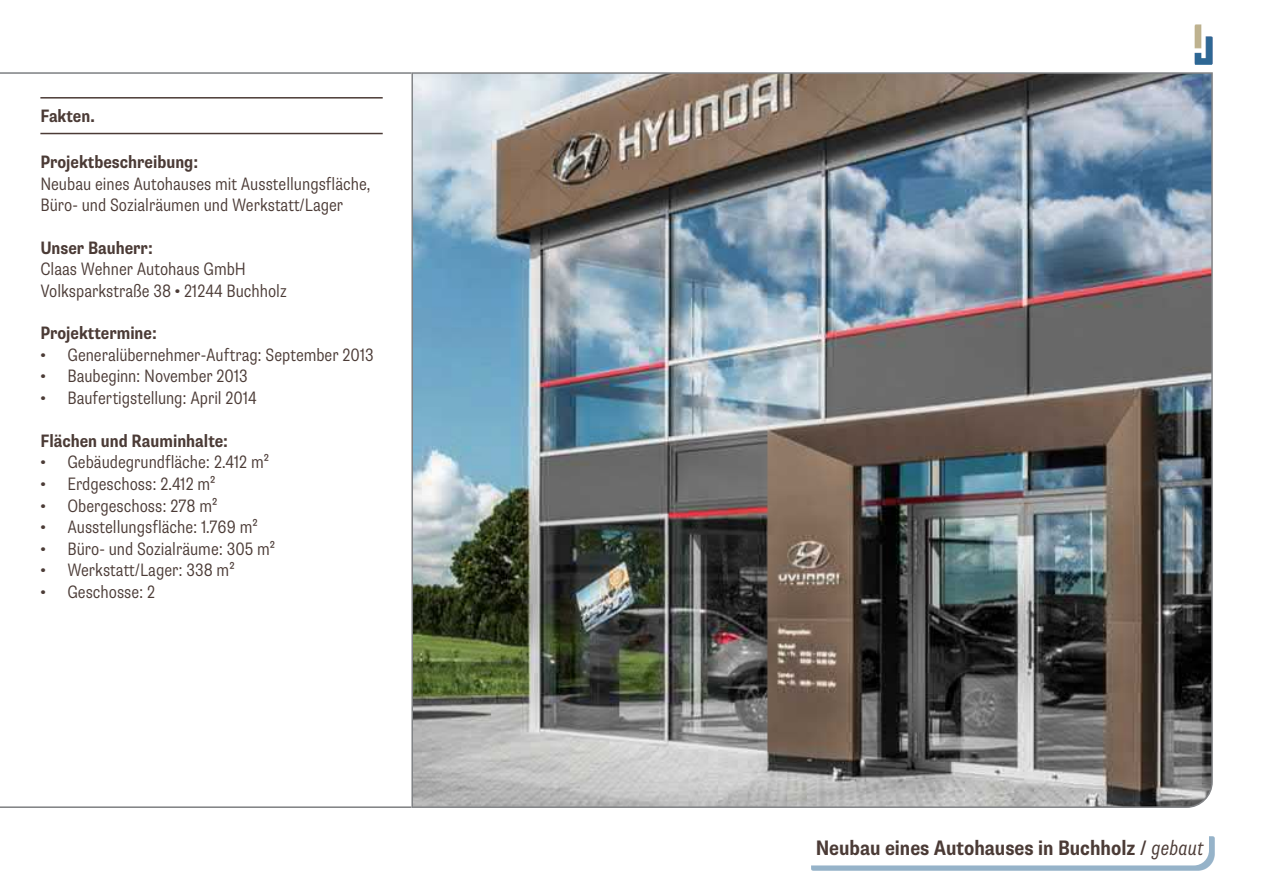
<style>
.page{position:relative;width:1263px;height:893px;background:#fff}
.page>*{position:absolute;margin:0;border:0;box-sizing:border-box;transform-origin:0 0}
.t1{font:700 condensed 21px "Supria Sans";color:#4b3b36}
.t2{font:300 condensed 18px/21.3px "Supria Sans";color:#4b3b36}
.t3{font:700 condensed 18px "Supria Sans";color:#4b3b36}
.s1{font-weight:300;font-style:italic}
</style>
<div class="page">
<img style="left:1194px;top:24px;width:19px;height:41px">
<div style="left:811px;top:836px;width:403px;height:34px;background:#2e6794;opacity:.5"></div>
<svg style="left:811px;top:836px;width:398px;height:29px"></svg>
<img style="left:411px;top:72px;width:802px;height:736px">
<hr style="left:0;top:72px;width:411px;height:2px;background:#7d8082">
<hr style="left:0;top:806px;width:411px;height:2px;background:#7d8082">
<hr style="left:40px;top:97px;width:343px;height:2px;background:#4b3b36">
<hr style="left:40px;top:133px;width:343px;height:1px;background:#4b3b36">
<p class="t3" style="left:40px;top:105px;width:56px">Fakten.</p>
<p class="t3" style="left:40px;top:151px;width:159px">Projektbeschreibung:</p>
<p class="t2" style="left:40px;top:173px;width:331px">Neubau eines Autohauses mit Ausstellungsfläche,<br>Büro- und Sozialräumen und Werkstatt/Lager</p>
<p class="t3" style="left:40px;top:237px;width:114px">Unser Bauherr:</p>
<p class="t2" style="left:40px;top:258px;width:248px">Claas Wehner Autohaus GmbH<br>Volksparkstraße 38 • 21244 Buchholz</p>
<p class="t3" style="left:40px;top:322px;width:118px">Projekttermine:</p>
<p class="t2" style="left:40px;top:344px;width:335px">• Generalübernehmer-Auftrag: September 2013</p>
<p class="t2" style="left:40px;top:366px;width:209px">• Baubeginn: November 2013</p>
<p class="t2" style="left:40px;top:387px;width:218px">• Baufertigstellung: April 2014</p>
<p class="t3" style="left:40px;top:430px;width:189px">Flächen und Rauminhalte:</p>
<p class="t2" style="left:40px;top:452px;width:230px">• Gebäudegrundfläche: 2.412 m²</p>
<p class="t2" style="left:40px;top:474px;width:177px">• Erdgeschoss: 2.412 m²</p>
<p class="t2" style="left:40px;top:495px;width:179px">• Obergeschoss: 278 m²</p>
<p class="t2" style="left:40px;top:517px;width:219px">• Ausstellungsfläche: 1.769 m²</p>
<p class="t2" style="left:40px;top:538px;width:236px">• Büro- und Sozialräume: 305 m²</p>
<p class="t2" style="left:40px;top:560px;width:196px">• Werkstatt/Lager: 338 m²</p>
<p class="t2" style="left:40px;top:582px;width:116px">• Geschosse: 2</p>
<p class="t1" style="left:816px;top:835px;width:389px">Neubau eines Autohauses in Buchholz / <span class="s1">gebaut</span></p>
</div>
